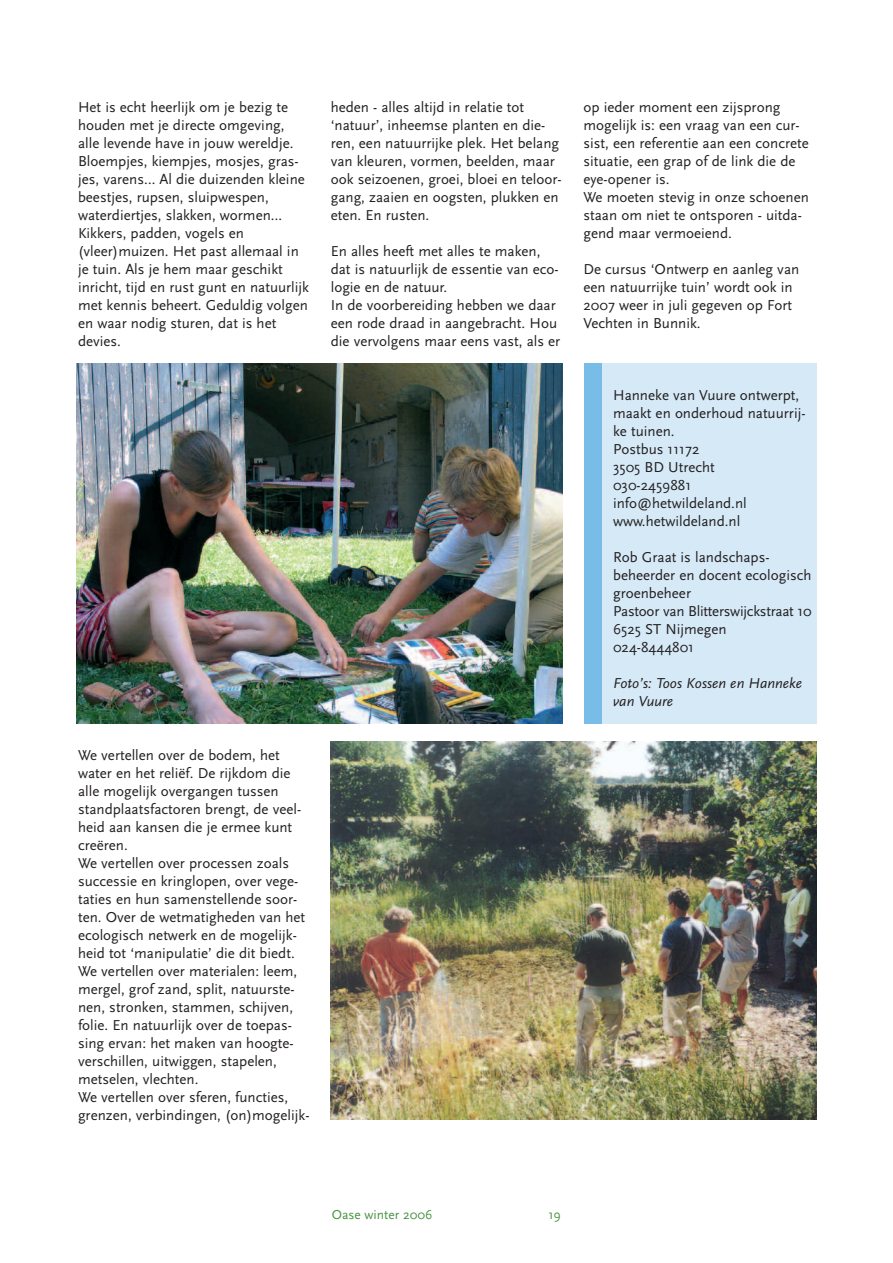
<style>
.page{position:relative;width:893px;height:1263px;background:#fff}
.page>*{position:absolute;margin:0;border:0;box-sizing:border-box;transform-origin:0 0}
.t1{font:15px/18px "Scala Sans";color:#231f20}
.t2{font:italic 15px/18px "Scala Sans";color:#231f20}
.t3{font:13.5px "Scala Sans";color:#499442}
</style>
<div class="page">
<div style="left:584px;top:364px;width:232px;height:360px;background:#d5e9f7"></div>
<img style="left:330px;top:742px;width:486px;height:377px">
<img style="left:77px;top:364px;width:486px;height:360px">
<div style="left:584px;top:364px;width:17px;height:360px;background:#78bde8"></div>
<p class="t1" style="left:78px;top:98px;width:233px">Het is echt heerlijk om je bezig te houden met je directe omgeving, alle levende have in jouw wereldje.<br>Bloempjes, kiempjes, mosjes, gras&shy;jes, varens… Al die duizenden kleine beestjes, rupsen, sluipwespen, waterdiertjes, slakken, wormen…<br>Kikkers, padden, vogels en (vleer)muizen. Het past allemaal in je tuin. Als je hem maar geschikt inricht, tijd en rust gunt en natuurlijk met kennis beheert. Geduldig volgen en waar nodig sturen, dat is het devies.</p>
<p class="t1" style="left:331px;top:98px;width:232px">heden - alles altijd in relatie tot ‘natuur’, inheemse planten en die&shy;ren, een natuurrijke plek. Het belang van kleuren, vormen, beelden, maar ook seizoenen, groei, bloei en teloor&shy;gang, zaaien en oogsten, plukken en eten. En rusten.</p>
<p class="t1" style="left:331px;top:242px;width:231px">En alles heeft met alles te maken, dat is natuurlijk de essentie van eco&shy;logie en de natuur.<br>In de voorbereiding hebben we daar een rode draad in aangebracht. Hou die vervolgens maar eens vast, als er</p>
<p class="t1" style="left:78px;top:746px;width:233px">We vertellen over de bodem, het water en het reliëf. De rijkdom die alle mogelijk overgangen tussen standplaatsfactoren brengt, de veel&shy;heid aan kansen die je ermee kunt creëren.<br>We vertellen over processen zoals successie en kringlopen, over vege&shy;taties en hun samenstellende soor&shy;ten. Over de wetmatigheden van het ecologisch netwerk en de mogelijk&shy;heid tot ‘manipulatie’ die dit biedt.<br>We vertellen over materialen: leem, mergel, grof zand, split, natuurste&shy;nen, stronken, stammen, schijven, folie. En natuurlijk over de toepas&shy;sing ervan: het maken van hoogte&shy;verschillen, uitwiggen, stapelen, metselen, vlechten.<br>We vertellen over sferen, functies, grenzen, verbindingen, (on)mogelijk-</p>
<p class="t1" style="left:583px;top:98px;width:227px">op ieder moment een zijsprong mogelijk is: een vraag van een cur&shy;sist, een referentie aan een concrete situatie, een grap of de link die de eye-opener is.<br>We moeten stevig in onze schoenen staan om niet te ontsporen - uitda&shy;gend maar vermoeiend.</p>
<p class="t1" style="left:583px;top:260px;width:217px">De cursus ‘Ontwerp en aanleg van een natuurrijke tuin’ wordt ook in<br>2007 weer in juli gegeven op Fort<br>Vechten in Bunnik.</p>
<p class="t1" style="left:613px;top:386px;width:194px">Hanneke van Vuure ontwerpt, maakt en onderhoud natuurrij&shy;ke tuinen.<br>Postbus 11172<br>3505 BD Utrecht<br>030-2459881 info@hetwildeland.nl www.hetwildeland.nl</p>
<p class="t1" style="left:613px;top:548px;width:200px">Rob Graat is landschaps&shy;beheerder en docent ecologisch groenbeheer<br>Pastoor van Blitterswijckstraat 10<br>6525 ST Nijmegen<br>024-8444801</p>
<p class="t2" style="left:613px;top:674px;width:191px">Foto’s: Toos Kossen en Hanneke van Vuure</p>
<p class="t3" style="left:332px;top:1207px;width:102px">Oase winter 2006</p>
<p class="t3" style="left:548px;top:1207px;width:14px">19</p>
</div>
